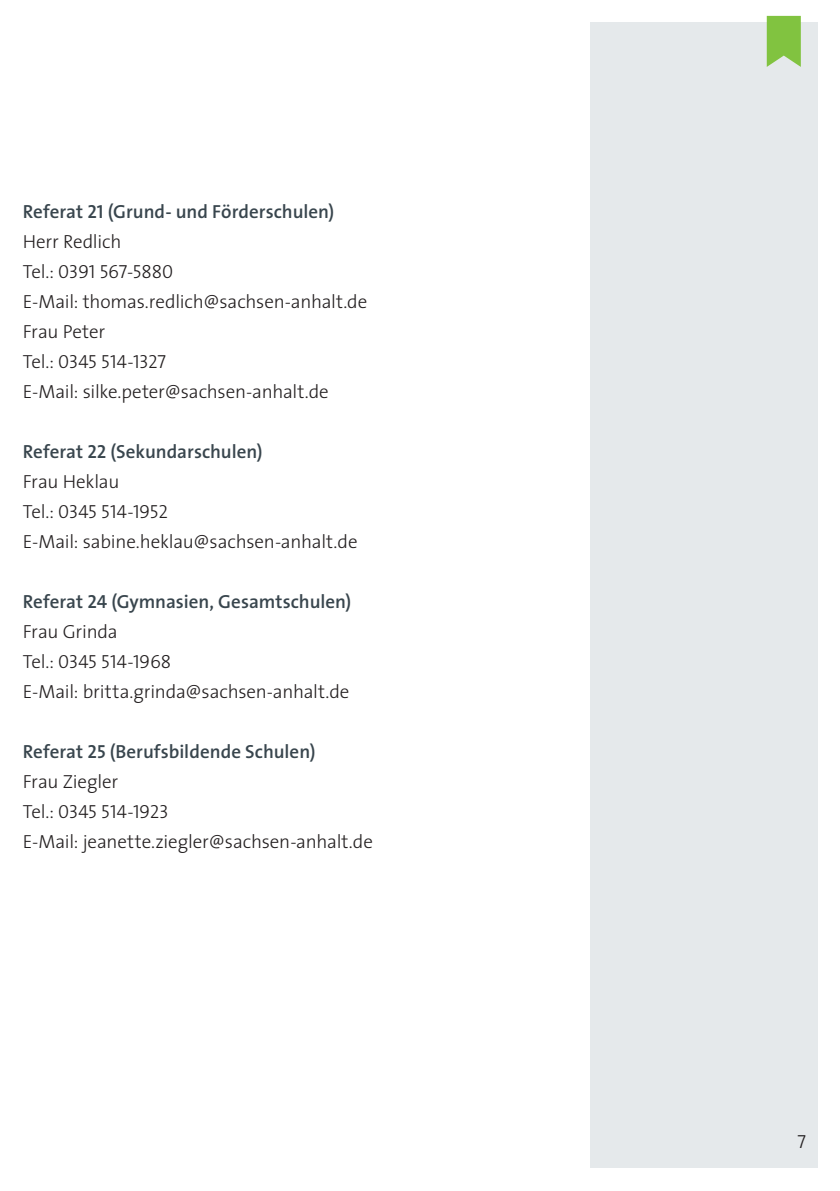
<style>
.page{position:relative;width:840px;height:1191px;background:#fff}
.page>*{position:absolute;margin:0;border:0;box-sizing:border-box;transform-origin:0 0}
.t1{font:300 19px/30px "The Sans";letter-spacing:-.01em;color:#231f20}
.t2{font:600 19px/30px "The Sans";color:#38454d}
.t3{font:19px "The Sans Light Caps";letter-spacing:-.01em;color:#231f20}
.s1{font-family:"The Sans Semi Bold Caps";font-weight:400}
.s2{font-weight:300;color:#231f20}
.s3{font-family:"The Sans";font-weight:300}
</style>
<div class="page">
<div style="left:590px;top:23px;width:226px;height:1145px;background:#e5e9eb"></div>
<svg style="left:766px;top:16px;width:34px;height:51px;background:#8ec857"></svg>
<p class="t2" style="left:23px;top:196px;width:313px">Referat <span class="s1">21</span> (Grund- und Förderschulen)<br><span class="s2">Herr Redlich</span></p>
<p class="t3" style="left:23px;top:261px;width:152px"><span class="s3">Tel.:</span> 0391 567-5880</p>
<p class="t1" style="left:23px;top:286px;width:346px">E-Mail: thomas.redlich@sachsen-anhalt.de<br>Frau Peter</p>
<p class="t3" style="left:23px;top:351px;width:145px"><span class="s3">Tel.:</span> 0345 514-1327</p>
<p class="t1" style="left:23px;top:376px;width:307px">E-Mail: silke.peter@sachsen-anhalt.de</p>
<p class="t2" style="left:23px;top:436px;width:241px">Referat <span class="s1">22</span> (Sekundarschulen)<br><span class="s2">Frau Heklau</span></p>
<p class="t3" style="left:23px;top:501px;width:147px"><span class="s3">Tel.:</span> 0345 514-1952</p>
<p class="t1" style="left:23px;top:526px;width:336px">E-Mail: sabine.heklau@sachsen-anhalt.de</p>
<p class="t2" style="left:23px;top:586px;width:330px">Referat <span class="s1">24</span> (Gymnasien, Gesamtschulen)<br><span class="s2">Frau Grinda</span></p>
<p class="t3" style="left:23px;top:651px;width:150px"><span class="s3">Tel.:</span> 0345 514-1968</p>
<p class="t1" style="left:23px;top:676px;width:328px">E-Mail: britta.grinda@sachsen-anhalt.de</p>
<p class="t2" style="left:23px;top:736px;width:294px">Referat <span class="s1">25</span> (Berufsbildende Schulen)<br><span class="s2">Frau Ziegler</span></p>
<p class="t3" style="left:23px;top:801px;width:148px"><span class="s3">Tel.:</span> 0345 514-1923</p>
<p class="t1" style="left:23px;top:826px;width:351px">E-Mail: jeanette.ziegler@sachsen-anhalt.de</p>
<p class="t3" style="left:796px;top:1131px;width:10px">7</p>
</div>
